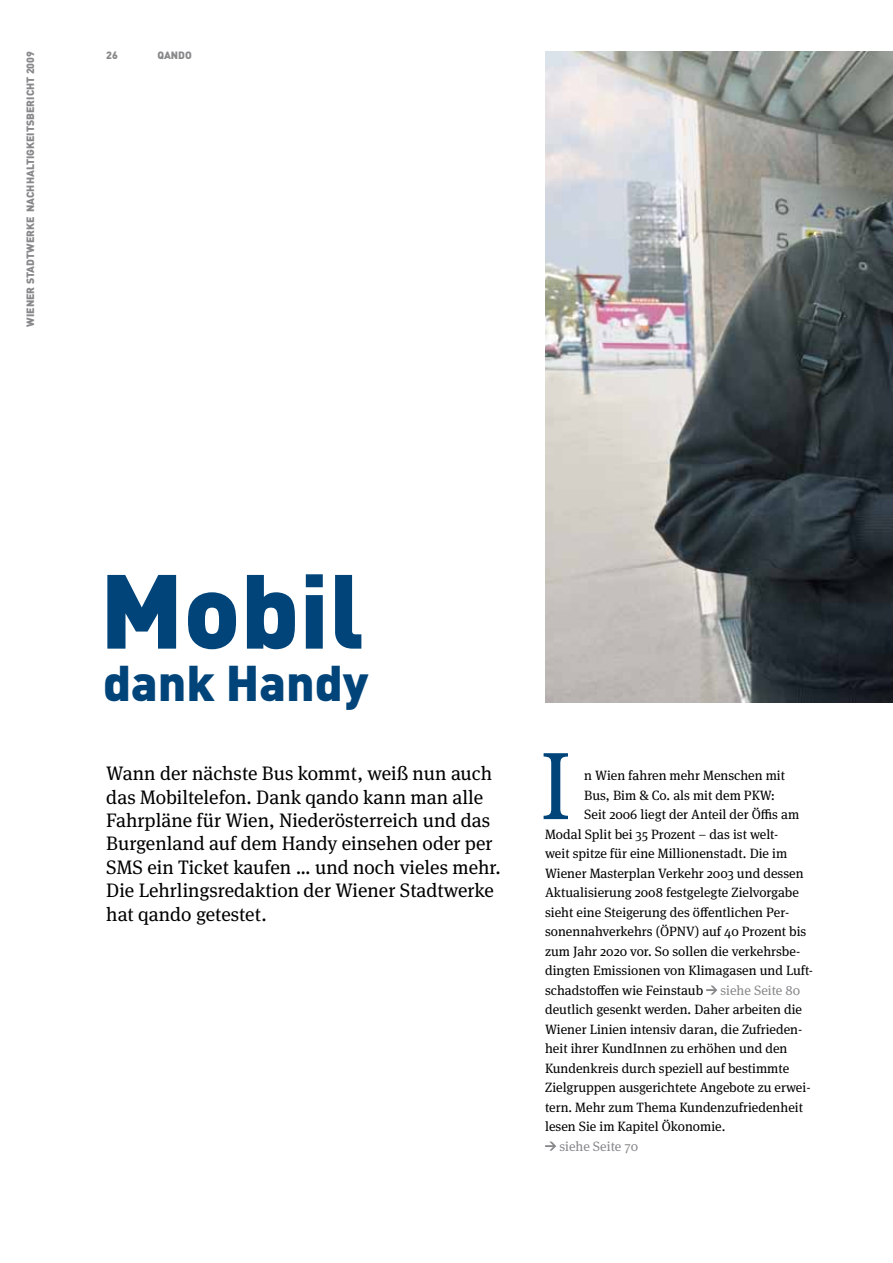
<style>
.page{position:relative;width:893px;height:1263px;background:#fff}
.page>*{position:absolute;margin:0;border:0;box-sizing:border-box;transform-origin:0 0}
.t1{font:900 103.5px "FFDIN";color:#00447a}
.t2{font:95.7px "Meta Serif Pro";color:#00447a}
.t3{font:900 49.5px "FFDIN";color:#00447a}
.t4{font:19.5px/23.4px "Meta Serif Pro";color:#000}
.t5{font:13.5px "Meta Serif Pro";color:#000}
.t6{font:13.5px "Meta Serif Pro";color:#87888a}
.t7{font:900 10.5px "FFDIN";color:#87888a}
</style>
<div class="page">
<img style="left:545px;top:51px;width:348px;height:651px">
<svg style="left:706px;top:985px;width:11px;height:10px"></svg>
<svg style="left:545px;top:1141px;width:11px;height:10px"></svg>
<p class="t7" style="left:23px;top:326px;width:277px;rotate:-90deg">Wiener Stadtwerke Nachhaltigkeitsbericht 2009</p>
<p class="t7" style="left:157px;top:48px;width:29px">Qando</p>
<p class="t7" style="left:106px;top:48px;width:13px">26</p>
<p class="t1" style="left:100px;top:543px;width:266px">Mobil</p>
<p class="t3" style="left:103px;top:651px;width:267px">dank Handy</p>
<p class="t4" style="left:106px;top:761px;width:396px">Wann der nächste Bus kommt, weiß nun auch das Mobiltelefon. Dank qando kann man alle Fahrpläne für Wien, Niederösterreich und das Burgenland auf dem Handy einsehen oder per SMS ein Ticket kaufen … und noch vieles mehr.<br>Die Lehrlingsredaktion der Wiener Stadtwerke hat qando getestet.</p>
<p class="t2" style="left:540px;top:716px;width:33px">I</p>
<p class="t5" style="left:584px;top:766px;width:202px">n Wien fahren mehr Menschen mit</p>
<p class="t5" style="left:584px;top:785px;width:192px">Bus, Bim &amp; Co. als mit dem PKW:</p>
<p class="t5" style="left:584px;top:805px;width:217px">Seit 2006 liegt der Anteil der Öffis am</p>
<p class="t5" style="left:545px;top:824px;width:235px">Modal Split bei 35 Prozent – das ist welt-</p>
<p class="t5" style="left:545px;top:844px;width:244px">weit spitze für eine Millionenstadt. Die im</p>
<p class="t5" style="left:545px;top:863px;width:260px">Wiener Masterplan Verkehr 2003 und dessen</p>
<p class="t5" style="left:545px;top:882px;width:255px">Aktualisierung 2008 festgelegte Zielvorgabe</p>
<p class="t5" style="left:545px;top:902px;width:244px">sieht eine Steigerung des öffentlichen Per-</p>
<p class="t5" style="left:545px;top:921px;width:263px">sonennahverkehrs (ÖPNV) auf 40 Prozent bis</p>
<p class="t5" style="left:545px;top:941px;width:257px">zum Jahr 2020 vor. So sollen die verkehrsbe-</p>
<p class="t5" style="left:545px;top:960px;width:270px">dingten Emissionen von Klimagasen und Luft-</p>
<p class="t5" style="left:545px;top:980px;width:160px">schadstoffen wie Feinstaub</p>
<p class="t6" style="left:720px;top:980px;width:81px">siehe Seite 80</p>
<p class="t5" style="left:545px;top:1000px;width:258px">deutlich gesenkt werden. Daher arbeiten die</p>
<p class="t5" style="left:545px;top:1019px;width:259px">Wiener Linien intensiv daran, die Zufrieden-</p>
<p class="t5" style="left:545px;top:1039px;width:244px">heit ihrer KundInnen zu erhöhen und den</p>
<p class="t5" style="left:545px;top:1058px;width:246px">Kundenkreis durch speziell auf bestimmte</p>
<p class="t5" style="left:545px;top:1077px;width:267px">Zielgruppen ausgerichtete Angebote zu erwei-</p>
<p class="t5" style="left:545px;top:1097px;width:259px">tern. Mehr zum Thema Kundenzufriedenheit</p>
<p class="t5" style="left:545px;top:1116px;width:182px">lesen Sie im Kapitel Ökonomie.</p>
<p class="t6" style="left:559px;top:1136px;width:80px">siehe Seite 70</p>
</div>
